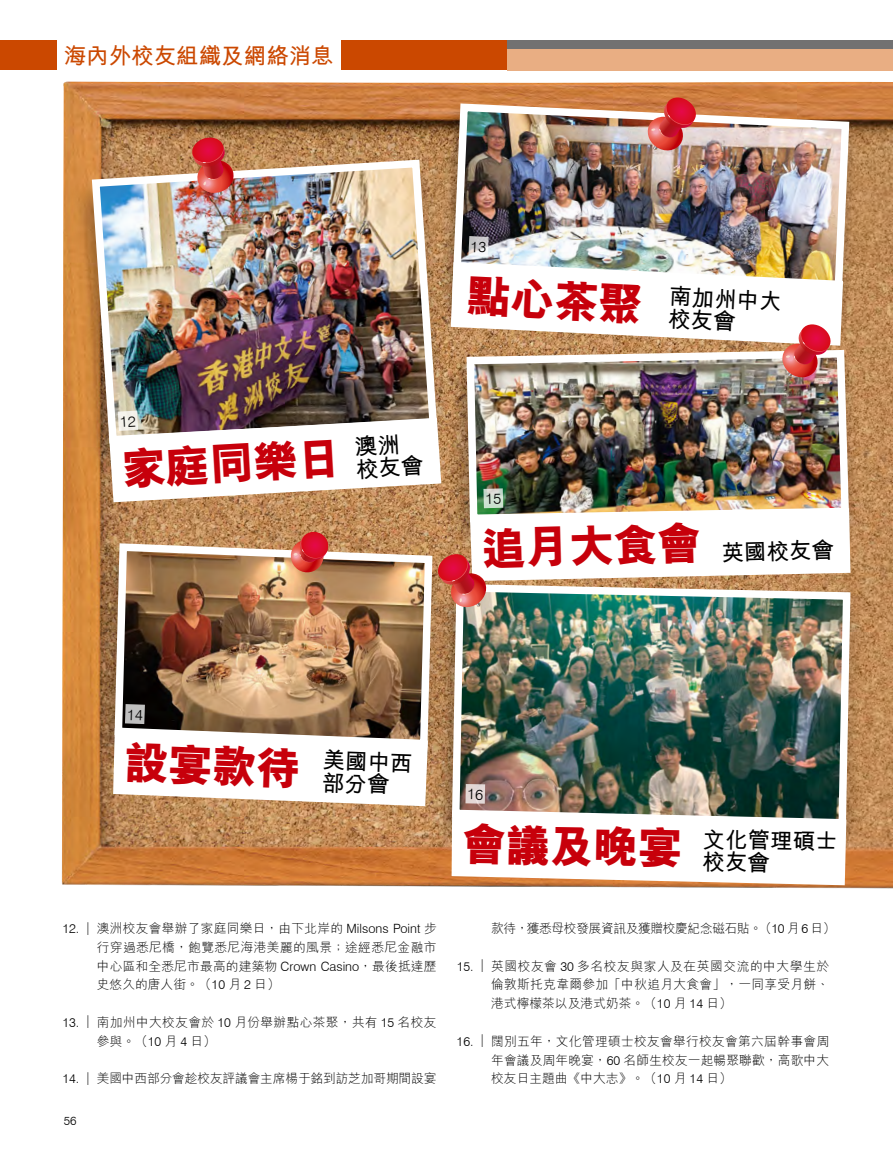
<style>
.page{position:relative;width:893px;height:1170px;background:#fff}
.page>*{position:absolute;margin:0;border:0;box-sizing:border-box;transform-origin:0 0}
.t1{font:800 45px "M Hei HK";color:#c7000b}
.t2{font:700 22.5px/22.6px "M Hei HK";color:#000}
.t3{font:700 22.5px "M Hei HK";color:#cb4800}
.t4{font:300 12.75px/18.8px "M Hei HK";letter-spacing:.01em;color:#000;text-align:justify}
.t5{font:300 12.75px "M Hei HK";letter-spacing:-.015em;color:#000}
.t6{font:300 12.75px "M Hei HK";letter-spacing:-.03em;color:#000}
.t7{font:300 12px "Swiss 721 BT";color:#000}
.s1{font-weight:800;font-size:45px;color:#c7000b}
.s2{font-family:"Swiss 721 BT"}
</style>
<div class="page">
<div style="left:341px;top:41px;width:166px;height:29px;background:#cb4800"></div>
<div style="left:507px;top:49px;width:386px;height:21px;background:#e9ae83"></div>
<div style="left:507px;top:41px;width:386px;height:8px;background:#727171"></div>
<div style="left:0;top:41px;width:57px;height:29px;background:#cb4800"></div>
<img style="left:61px;top:82px;width:832px;height:807px">
<div style="left:443px;top:347px;width:420px;height:209px;background:#000;opacity:.35"></div>
<img style="left:463px;top:346px;width:390px;height:180px">
<div style="left:437px;top:102px;width:421px;height:236px;background:#000;opacity:.35"></div>
<img style="left:448px;top:99px;width:405px;height:220px">
<div style="left:92px;top:541px;width:354px;height:240px;background:#000;opacity:.35"></div>
<img style="left:111px;top:609px;width:318px;height:142px">
<div style="left:70px;top:158px;width:380px;height:319px;background:#000;opacity:.35"></div>
<img style="left:88px;top:156px;width:353px;height:291px">
<img style="left:645px;top:97px;width:53px;height:55px">
<img style="left:191px;top:137px;width:44px;height:59px">
<div style="left:429px;top:581px;width:435px;height:279px;background:#000;opacity:.35"></div>
<img style="left:448px;top:580px;width:406px;height:250px">
<div style="left:465px;top:784px;width:20px;height:19px;background:#e3d7d6"></div>
<svg style="left:452px;top:810px;width:394px;height:75px"></svg>
<img style="left:451px;top:262px;width:392px;height:117px">
<svg style="left:468px;top:236px;width:21px;height:20px"></svg>
<svg style="left:113px;top:704px;width:315px;height:102px"></svg>
<img style="left:109px;top:410px;width:741px;height:199px">
<svg style="left:472px;top:791px;width:5px;height:9px"></svg>
<h2 class="t3" style="left:64px;top:39px;width:271px">海內外校友組織及網絡消息</h2>
<h1 class="t1" style="left:121px;top:447px;width:280px;rotate:-3deg">家庭同樂日<sup>澳洲</sup></h1>
<h2 class="t2" style="left:670px;top:283px;width:114px;text-indent:-202px;rotate:3deg"><span class="s1">點心茶聚</span> 南加州中大校友會</h2>
<h1 class="t1" style="left:481px;top:525px;width:222px;rotate:-1deg">追月大食會</h1>
<h2 class="t2" style="left:721px;top:539px;width:114px;rotate:-2deg">英國校友會</h2>
<h1 class="t1" style="left:125px;top:739px;width:290px;rotate:2deg">設宴款待 <sup>美國中西</sup></h1>
<p class="t4" style="left:97px;top:918px;width:341px;text-indent:-35px"><span class="s2">12. |</span> 澳洲校友會舉辦了家庭同樂日，由下北岸的 <span class="s2">Milsons Point</span> 步行穿過悉尼橋，飽覽悉尼海港美麗的風景；途經悉尼金融市中心區和全悉尼市最高的建築物 <span class="s2">Crown Casino</span>，最後抵達歷史悠久的唐人街。（<span class="s2">10</span> 月 <span class="s2">2</span> 日）</p>
<p class="t4" style="left:97px;top:1012px;width:341px;text-indent:-35px"><span class="s2">13. |</span> 南加州中大校友會於 <span class="s2">10</span> 月份舉辦點心茶聚，共有 <span class="s2">15</span> 名校友參與。（<span class="s2">10</span> 月 <span class="s2">4</span> 日）</p>
<p class="t5" style="left:62px;top:1071px;width:376px"><span class="s2">14. |</span> 美國中西部分會趁校友評議會主席楊于銘到訪芝加哥期間設宴</p>
<p class="t7" style="left:64px;top:1113px;width:14px">56</p>
<h2 class="t2" style="left:703px;top:826px;width:136px;text-indent:-240px;rotate:1deg"><span class="s1">會議及晚宴</span> 文化管理碩士校友會</h2>
<p class="t6" style="left:491px;top:921px;width:346px">款待，獲悉母校發展資訊及獲贈校慶紀念磁石貼。（<span class="s2">10</span> 月 <span class="s2">6</span> 日）</p>
<p class="t4" style="left:491px;top:956px;width:339px;text-indent:-35px"><span class="s2">15. |</span> 英國校友會 <span class="s2">30</span> 多名校友與家人及在英國交流的中大學生於倫敦斯托克韋爾參加「中秋追月大食會」，一同享受月餅、港式檸檬茶以及港式奶茶。（<span class="s2">10</span> 月 <span class="s2">14</span> 日）</p>
<p class="t4" style="left:491px;top:1031px;width:339px;text-indent:-35px"><span class="s2">16. |</span> 闊別五年，文化管理碩士校友會舉行校友會第六屆幹事會周年會議及周年晚宴，<span class="s2">60</span> 名師生校友一起暢聚聯歡，高歌中大校友日主題曲《中大志》。（<span class="s2">10</span> 月 <span class="s2">14</span> 日）</p>
</div>
